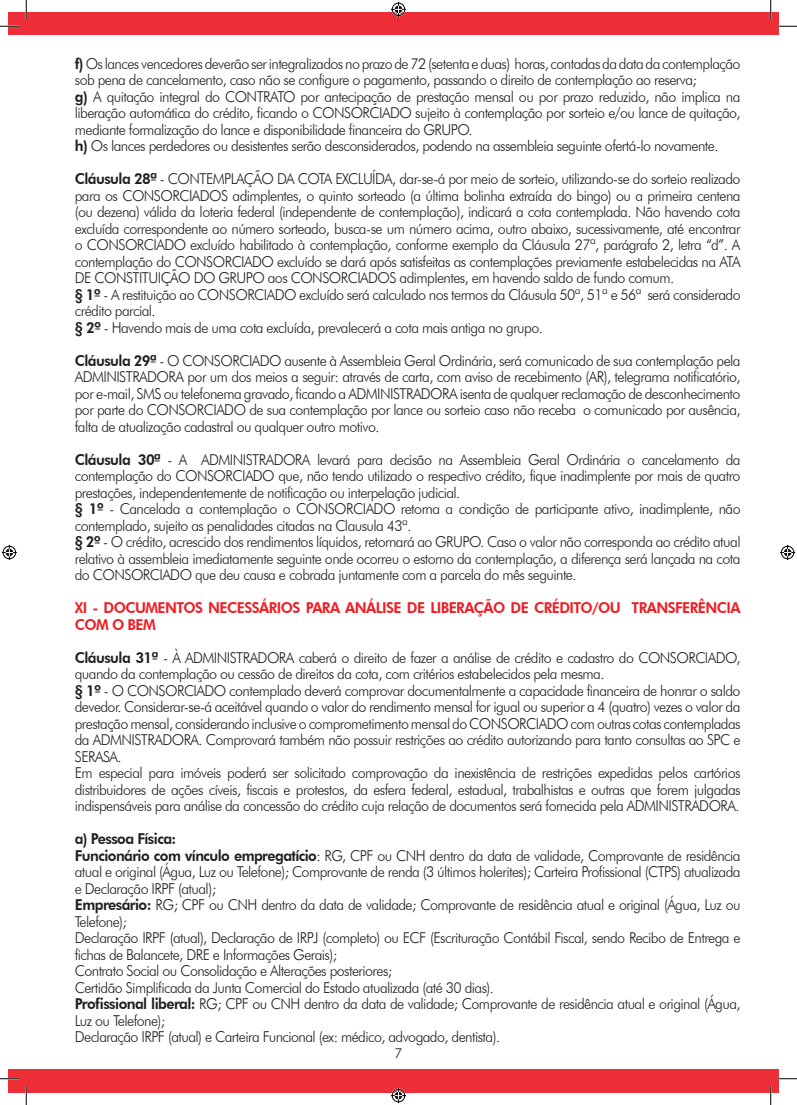
<style>
.page{position:relative;width:797px;height:1105px;background:#fff}
.page>*{position:absolute;margin:0;border:0;box-sizing:border-box;transform-origin:0 0}
.t1{font:300 15px/16.5px "Futura BT";letter-spacing:-.04em;color:#231f20;scale:.95 1}
.t2{font:800 15px/16.5px "Futura BT";letter-spacing:-.04em;color:#ee1d23;scale:.95 1}
.t3{font:300 13.75px "Futura BT";color:#231f20}
.s1{font-weight:800}
</style>
<div class="page">
<img style="left:9px;top:13px;width:8px;height:21px">
<div style="left:17px;top:13px;width:761px;height:21px;background:#ed2e36"></div>
<img style="left:9px;top:1070px;width:8px;height:23px">
<div style="left:17px;top:1070px;width:761px;height:23px;background:#ed2e36"></div>
<svg style="left:0;top:25px;width:19px;height:2px"></svg>
<svg style="left:778px;top:25px;width:19px;height:2px"></svg>
<svg style="left:0;top:1078px;width:19px;height:1px"></svg>
<svg style="left:778px;top:1078px;width:19px;height:1px"></svg>
<svg style="left:25px;top:0;width:2px;height:19px"></svg>
<svg style="left:25px;top:1086px;width:2px;height:19px"></svg>
<svg style="left:770px;top:0;width:1px;height:19px"></svg>
<svg style="left:770px;top:1086px;width:1px;height:19px"></svg>
<svg style="left:391px;top:2px;width:15px;height:15px"></svg>
<svg style="left:391px;top:1088px;width:15px;height:15px"></svg>
<svg style="left:2px;top:545px;width:15px;height:15px"></svg>
<svg style="left:780px;top:545px;width:15px;height:15px"></svg>
<p class="t1" style="left:75px;top:55px;width:702px"><span class="s1">f)</span> Os lances vencedores deverão ser integralizados no prazo de 72 (setenta e duas) horas, contadas da data da contemplação sob pena de cancelamento, caso não se configure o pagamento, passando o direito de contemplação ao reserva;<br><span class="s1">g)</span> A quitação integral do CONTRATO por antecipação de prestação mensal ou por prazo reduzido, não implica na liberação automática do crédito, ficando o CONSORCIADO sujeito à contemplação por sorteio e/ou lance de quitação, mediante formalização do lance e disponibilidade financeira do GRUPO.<br><span class="s1">h)</span> Os lances perdedores ou desistentes serão desconsiderados, podendo na assembleia seguinte ofertá-lo novamente.</p>
<p class="t1" style="left:75px;top:170px;width:702px"><span class="s1">Cláusula 28ª</span> - CONTEMPLAÇÃO DA COTA EXCLUÍDA, dar-se-á por meio de sorteio, utilizando-se do sorteio realizado para os CONSORCIADOS adimplentes, o quinto sorteado (a última bolinha extraída do bingo) ou a primeira centena (ou dezena) válida da loteria federal (independente de contemplação), indicará a cota contemplada. Não havendo cota excluída correspondente ao número sorteado, busca-se um número acima, outro abaixo, sucessivamente, até encontrar o CONSORCIADO excluído habilitado à contemplação, conforme exemplo da Cláusula 27ª, parágrafo 2, letra “d”. A contemplação do CONSORCIADO excluído se dará após satisfeitas as contemplações previamente estabelecidas na ATA DE CONSTITUIÇÃO DO GRUPO aos CONSORCIADOS adimplentes, em havendo saldo de fundo comum.<br><span class="s1">§ 1º</span> - A restituição ao CONSORCIADO excluído será calculado nos termos da Cláusula 50ª, 51ª e 56ª será considerado crédito parcial.<br><span class="s1">§ 2º</span> - Havendo mais de uma cota excluída, prevalecerá a cota mais antiga no grupo.</p>
<p class="t1" style="left:75px;top:352px;width:702px;text-align:justify"><span class="s1">Cláusula 29ª</span> - O CONSORCIADO ausente à Assembleia Geral Ordinária, será comunicado de sua contemplação pela ADMINISTRADORA por um dos meios a seguir: através de carta, com aviso de recebimento (AR), telegrama notificatório, por e-mail, SMS ou telefonema gravado, ficando a ADMINISTRADORA isenta de qualquer reclamação de desconhecimento por parte do CONSORCIADO de sua contemplação por lance ou sorteio caso não receba o comunicado por ausência, falta de atualização cadastral ou qualquer outro motivo.</p>
<p class="t1" style="left:75px;top:451px;width:702px"><span class="s1">Cláusula 30ª</span> - A ADMINISTRADORA levará para decisão na Assembleia Geral Ordinária o cancelamento da contemplação do CONSORCIADO que, não tendo utilizado o respectivo crédito, fique inadimplente por mais de quatro prestações, independentemente de notificação ou interpelação judicial.<br><span class="s1">§ 1º</span> - Cancelada a contemplação o CONSORCIADO retorna a condição de participante ativo, inadimplente, não contemplado, sujeito as penalidades citadas na Clausula 43ª.<br><span class="s1">§ 2º</span> - O crédito, acrescido dos rendimentos líquidos, retornará ao GRUPO. Caso o valor não corresponda ao crédito atual relativo à assembleia imediatamente seguinte onde ocorreu o estorno da contemplação, a diferença será lançada na cota do CONSORCIADO que deu causa e cobrada juntamente com a parcela do mês seguinte.</p>
<p class="t2" style="left:75px;top:599px;width:702px">XI - DOCUMENTOS NECESSÁRIOS PARA ANÁLISE DE LIBERAÇÃO DE CRÉDITO/OU TRANSFERÊNCIA<br>COM O BEM</p>
<p class="t1" style="left:75px;top:649px;width:702px"><span class="s1">Cláusula 31ª</span> - À ADMINISTRADORA caberá o direito de fazer a análise de crédito e cadastro do CONSORCIADO, quando da contemplação ou cessão de direitos da cota, com critérios estabelecidos pela mesma.<br><span class="s1">§ 1º</span> - O CONSORCIADO contemplado deverá comprovar documentalmente a capacidade financeira de honrar o saldo devedor. Considerar-se-á aceitável quando o valor do rendimento mensal for igual ou superior a 4 (quatro) vezes o valor da prestação mensal, considerando inclusive o comprometimento mensal do CONSORCIADO com outras cotas contempladas da ADMNISTRADORA. Comprovará também não possuir restrições ao crédito autorizando para tanto consultas ao SPC e SERASA.<br>Em especial para imóveis poderá ser solicitado comprovação da inexistência de restrições expedidas pelos cartórios distribuidores de ações cíveis, fiscais e protestos, da esfera federal, estadual, trabalhistas e outras que forem julgadas indispensáveis para análise da concessão do crédito cuja relação de documentos será fornecida pela ADMINISTRADORA.</p>
<p class="t1" style="left:75px;top:830px;width:702px"><span class="s1">a) Pessoa Física:<br>Funcionário com vínculo empregatício</span>: RG, CPF ou CNH dentro da data de validade, Comprovante de residência atual e original (Água, Luz ou Telefone); Comprovante de renda (3 últimos holerites); Carteira Profissional (CTPS) atualizada e Declaração IRPF (atual);<br><span class="s1">Empresário:</span> RG; CPF ou CNH dentro da data de validade; Comprovante de residência atual e original (Água, Luz ou Telefone);<br>Declaração IRPF (atual), Declaração de IRPJ (completo) ou ECF (Escrituração Contábil Fiscal, sendo Recibo de Entrega e fichas de Balancete, DRE e Informações Gerais);<br>Contrato Social ou Consolidação e Alterações posteriores;<br>Certidão Simplificada da Junta Comercial do Estado atualizada (até 30 dias).<br><span class="s1">Profissional liberal:</span> RG; CPF ou CNH dentro da data de validade; Comprovante de residência atual e original (Água, Luz ou Telefone);<br>Declaração IRPF (atual) e Carteira Funcional (ex: médico, advogado, dentista).</p>
<p class="t3" style="left:394px;top:1045px;width:9px">7</p>
</div>
